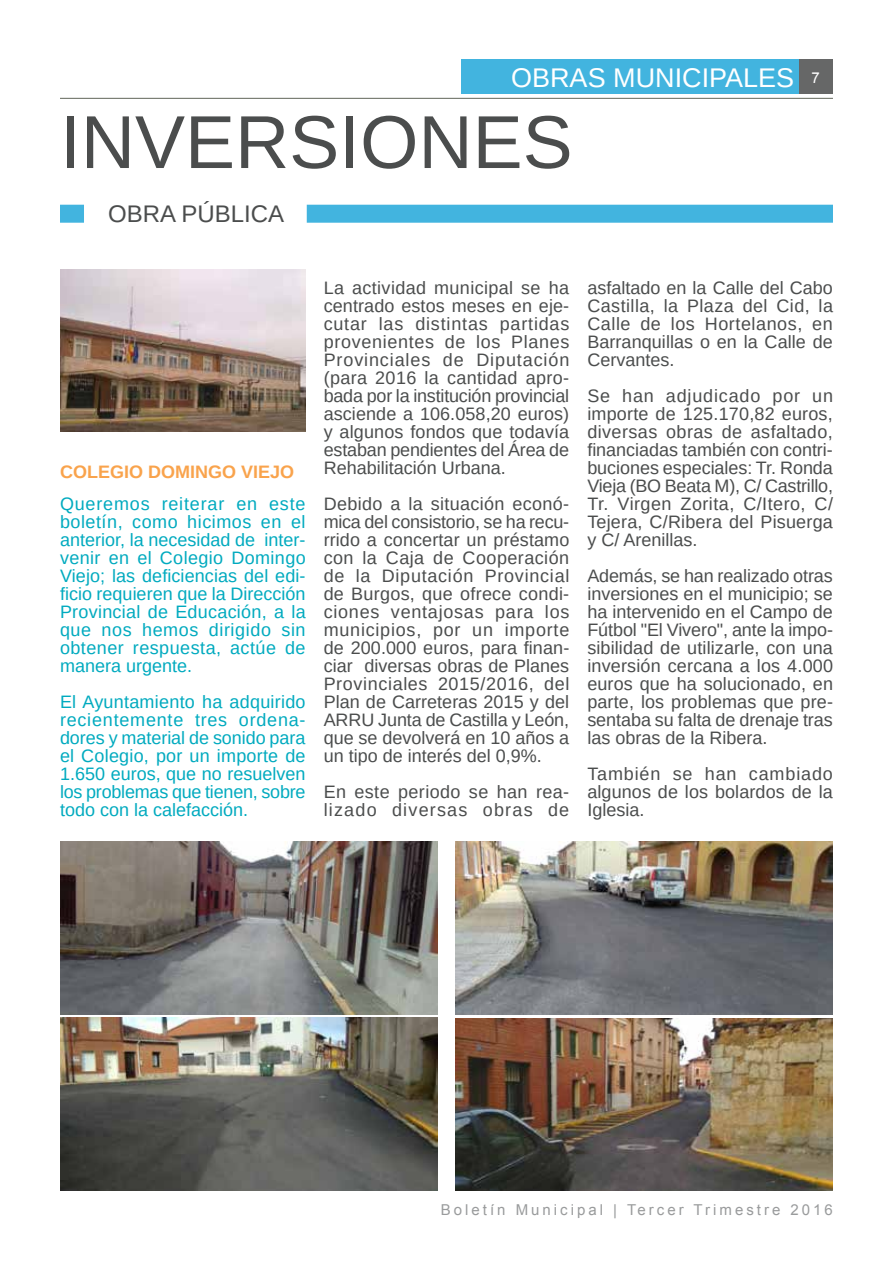
<style>
.page{position:relative;width:893px;height:1263px;background:#fff}
.page>*{position:absolute;margin:0;border:0;box-sizing:border-box;transform-origin:0 0}
.t1{font:75px "Arimo";color:#4b4d4d}
.t2{font:27px "Arimo";color:#fff}
.t3{font:24px "Arimo";color:#4b4d4d}
.t4{font:18px/18px "Arimo";color:#4b4d4d;text-align:justify}
.t5{font:18px/18px "Arimo";color:#00aabf;text-align:justify}
.t6{font:18px/18px "Arimo";letter-spacing:.065em;color:#4b4d4d}
.t7{font:700 18px "Arimo";color:#f9a34c}
.t8{font:15px "Arial";letter-spacing:.2em;color:#999b9c}
.t9{font:15px "Arial";color:#fff}
</style>
<div class="page">
<div style="left:798px;top:60px;width:35px;height:34px;background:#666767"></div>
<hr style="left:60px;top:98px;width:773px;height:1px;background:#73776c">
<img style="left:60px;top:269px;width:246px;height:162px">
<img style="left:60px;top:841px;width:377px;height:173px">
<div style="left:461px;top:60px;width:337px;height:34px;background:#42b4df"></div>
<img style="left:60px;top:1018px;width:377px;height:173px">
<img style="left:455px;top:841px;width:378px;height:173px">
<img style="left:455px;top:1018px;width:378px;height:173px">
<div style="left:60px;top:205px;width:24px;height:18px;background:#42b4df"></div>
<div style="left:307px;top:205px;width:526px;height:18px;background:#42b4df"></div>
<h2 class="t2" style="left:511px;top:60px;width:285px">OBRAS MUNICIPALES</h2>
<h1 class="t1" style="left:60px;top:95px;width:47px">inversiones</h1>
<h3 class="t3" style="left:84px;top:198px;width:20px">obra</h3>
<h3 class="t3" style="left:181px;top:198px;width:46px">pública</h3>
<p class="t9" style="left:811px;top:68px;width:10px">7</p>
<p class="t7" style="left:60px;top:459px;width:236px">COLEGIO DOMINGO VIEJO</p>
<p class="t5" style="left:60px;top:495px;width:247px">Queremos reiterar en este boletín, como hicimos en el anterior, la necesidad de inter&shy;venir en el Colegio Domingo Viejo; las deficiencias del edi&shy;ficio requieren que la Dirección Provincial de Educación, a la que nos hemos dirigido sin obtener respuesta, actúe de manera urgente.</p>
<p class="t5" style="left:60px;top:693px;width:247px">El Ayuntamiento ha adquirido recientemente tres ordena&shy;dores y material de sonido para el Colegio, por un importe de 1.650 euros, que no resuelven los problemas que tienen, sobre todo con la calefacción.</p>
<p class="t4" style="left:324px;top:279px;width:247px">La actividad municipal se ha centrado estos meses en eje&shy;cutar las distintas partidas provenientes de los Planes Provinciales de Diputación (para 2016 la cantidad apro&shy;bada por la institución provincial asciende a 106.058,20 euros) y algunos fondos que todavía estaban pendientes del Área de Rehabilitación Urbana.</p>
<p class="t4" style="left:324px;top:495px;width:247px">Debido a la situación econó&shy;mica del consistorio, se ha recu&shy;rrido a concertar un préstamo con la Caja de Cooperación de la Diputación Provincial de Burgos, que ofrece condi&shy;ciones ventajosas para los municipios, por un importe de 200.000 euros, para finan&shy;ciar diversas obras de Planes Provinciales 2015/2016, del Plan de Carreteras 2015 y del ARRU Junta de Castilla y León, que se devolverá en 10 años a un tipo de interés del 0,9%.</p>
<p class="t6" style="left:324px;top:783px;width:247px">En este periodo se han rea&shy;lizado diversas obras de</p>
<p class="t4" style="left:587px;top:279px;width:247px">asfaltado en la Calle del Cabo Castilla, la Plaza del Cid, la Calle de los Hortelanos, en Barranquillas o en la Calle de Cervantes.</p>
<p class="t4" style="left:587px;top:387px;width:247px">Se han adjudicado por un importe de 125.170,82 euros, diversas obras de asfaltado, financiadas también con contri&shy;buciones especiales: Tr. Ronda Vieja (BO Beata M), C/ Castrillo, Tr. Virgen Zorita, C/Itero, C/ Tejera, C/Ribera del Pisuerga y C/ Arenillas.</p>
<p class="t4" style="left:587px;top:567px;width:247px">Además, se han realizado otras inversiones en el municipio; se ha intervenido en el Campo de Fútbol "El Vivero", ante la impo&shy;sibilidad de utilizarle, con una inversión cercana a los 4.000 euros que ha solucionado, en parte, los problemas que pre&shy;sentaba su falta de drenaje tras las obras de la Ribera.</p>
<p class="t4" style="left:587px;top:765px;width:247px">También se han cambiado algunos de los bolardos de la Iglesia.</p>
<p class="t8" style="left:441px;top:1199px;width:394px">Boletín Municipal | Tercer Trimestre 2016</p>
</div>
